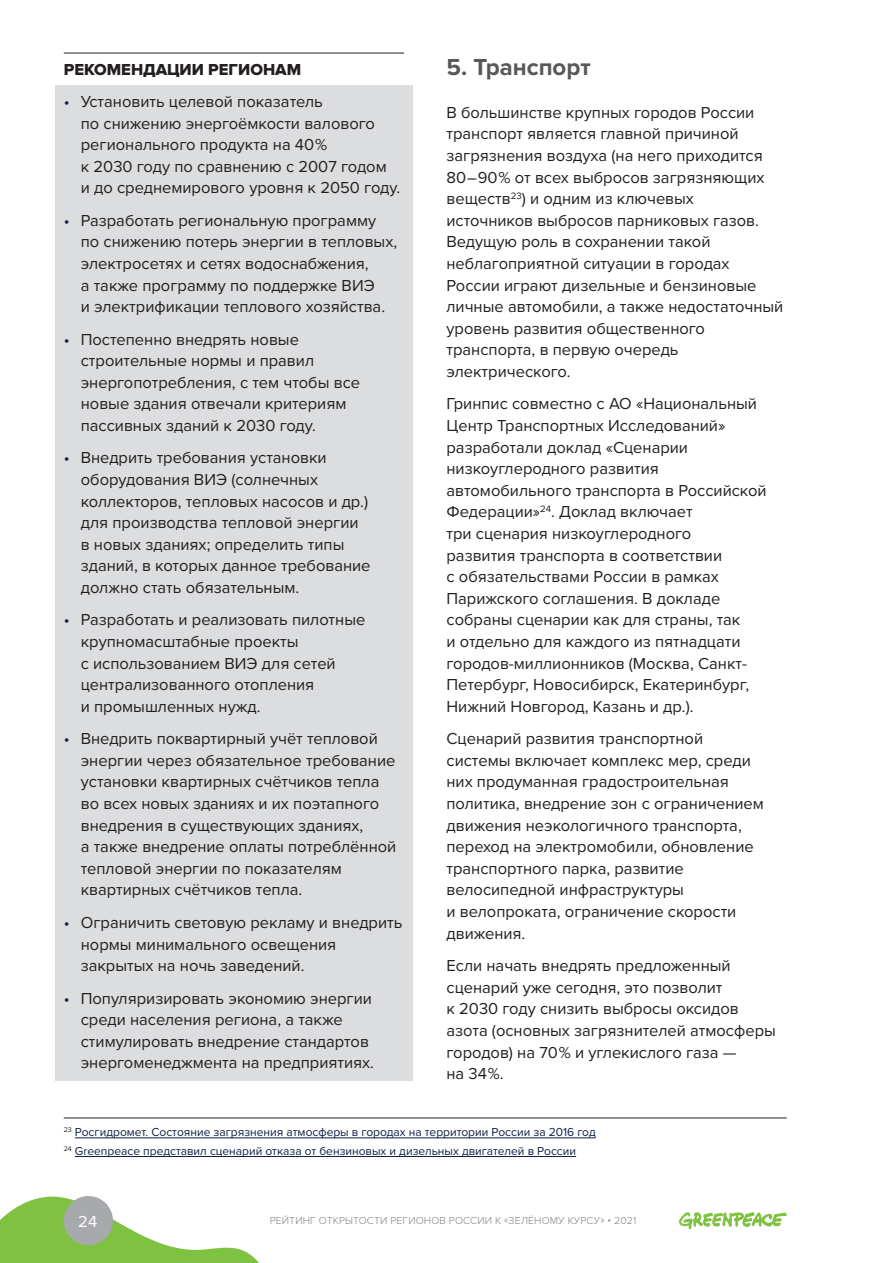
<style>
.page{position:relative;width:893px;height:1263px;background:#fff}
.page>*{position:absolute;margin:0;border:0;box-sizing:border-box;transform-origin:0 0}
.header_2_2{font:700 24px "Proxima Nova";color:#57585a}
.main{font:16.5px/21.6px "Proxima Nova";color:#231f20}
.rec_1{font:16.5px "Proxima Nova Extrabld";color:#231f20}
.t1{font:16.5px "Proxima Nova";color:#fff}
.snoska_niz{font:12px "Proxima Nova";color:#101f46}
.t2{font:300 10.5px "Proxima Nova";letter-spacing:.01em;color:#808285}
.s1{color:#101f46}
</style>
<div class="page">
<hr style="left:64px;top:53px;width:340px;height:1px;background:#231f20">
<div style="left:55px;top:85px;width:357px;height:120px;background:#dcdddf"></div>
<div style="left:55px;top:204px;width:357px;height:120px;background:#dcdddf"></div>
<div style="left:55px;top:323px;width:357px;height:120px;background:#dcdddf"></div>
<div style="left:55px;top:442px;width:357px;height:163px;background:#dcdddf"></div>
<div style="left:55px;top:604px;width:357px;height:120px;background:#dcdddf"></div>
<div style="left:55px;top:723px;width:357px;height:184px;background:#dcdddf"></div>
<div style="left:55px;top:906px;width:357px;height:77px;background:#dcdddf"></div>
<div style="left:55px;top:982px;width:357px;height:98px;background:#dcdddf"></div>
<hr style="left:64px;top:1118px;width:723px;height:1px;background:#231f20">
<hr style="left:75px;top:1137px;width:521px;height:1px;background:#101f46">
<hr style="left:75px;top:1156px;width:501px;height:1px;background:#101f46">
<svg style="left:0;top:1196px;width:259px;height:67px"></svg>
<div style="left:64px;top:1196px;width:49px;height:49px;background:#a8a9ad;border-radius:50%"></div>
<svg style="left:679px;top:1212px;width:108px;height:17px"></svg>
<p class="rec_1" style="left:64px;top:60px;width:239px">РЕКОМЕНДАЦИИ РЕГИОНАМ</p>
<p class="main" style="left:81px;top:90px;width:321px;text-indent:-17px"><span class="s1">•</span> Установить целевой показатель<br>по снижению энергоёмкости валового регионального продукта на 40 %<br>к 2030 году по сравнению с 2007 годом<br>и до среднемирового уровня к 2050 году.</p>
<p class="main" style="left:81px;top:209px;width:318px;text-indent:-17px"><span class="s1">•</span> Разработать региональную программу по снижению потерь энергии в тепловых, электросетях и сетях водоснабжения,<br>а также программу по поддержке ВИЭ<br>и электрификации теплового хозяйства.</p>
<p class="main" style="left:81px;top:328px;width:281px;text-indent:-17px"><span class="s1">•</span> Постепенно внедрять новые строительные нормы и правил энергопотребления, с тем чтобы все новые здания отвечали критериям пассивных зданий к 2030 году.</p>
<p class="main" style="left:81px;top:446px;width:291px;text-indent:-17px"><span class="s1">•</span> Внедрить требования установки оборудования ВИЭ (солнечных коллекторов, тепловых насосов и др.) для производства тепловой энергии в новых зданиях; определить типы зданий, в которых данное требование должно стать обязательным.</p>
<p class="main" style="left:81px;top:608px;width:286px;text-indent:-17px"><span class="s1">•</span> Разработать и реализовать пилотные крупномасштабные проекты<br>с использованием ВИЭ для сетей централизованного отопления<br>и промышленных нужд.</p>
<p class="main" style="left:81px;top:727px;width:317px;text-indent:-17px"><span class="s1">•</span> Внедрить поквартирный учёт тепловой энергии через обязательное требование установки квартирных счётчиков тепла во всех новых зданиях и их поэтапного внедрения в существующих зданиях,<br>а также внедрение оплаты потреблённой тепловой энергии по показателям квартирных счётчиков тепла.</p>
<p class="main" style="left:81px;top:911px;width:323px;text-indent:-17px"><span class="s1">•</span> Ограничить световую рекламу и внедрить нормы минимального освещения закрытых на ночь заведений.</p>
<p class="main" style="left:81px;top:986px;width:295px;text-indent:-17px"><span class="s1">•</span> Популяризировать экономию энергии среди населения региона, а также стимулировать внедрение стандартов энергоменеджмента на предприятиях.</p>
<p class="header_2_2" style="left:446px;top:49px;width:146px">5. Транспорт</p>
<p class="main" style="left:446px;top:101px;width:338px">В большинстве крупных городов России транспорт является главной причиной загрязнения воздуха (на него приходится 80 – 90 % от всех выбросов загрязняющих веществ<sup>23</sup>) и одним из ключевых источников выбросов парниковых газов.<br>Ведущую роль в сохранении такой неблагоприятной ситуации в городах России играют дизельные и бензиновые личные автомобили, а также недостаточный уровень развития общественного транспорта, в первую очередь электрического.</p>
<p class="main" style="left:446px;top:392px;width:322px">Гринпис совместно с АО «Национальный Центр Транспортных Исследований» разработали доклад «Сценарии низкоуглеродного развития автомобильного транспорта в Российской Федерации»<sup>24</sup>. Доклад включает<br>три сценария низкоуглеродного<br>развития транспорта в соответствии<br>с обязательствами России в рамках Парижского соглашения. В докладе собраны сценарии как для страны, так<br>и отдельно для каждого из пятнадцати городов-миллионников (Москва, Санкт-Петербург, Новосибирск, Екатеринбург, Нижний Новгород, Казань и др.).</p>
<p class="main" style="left:446px;top:727px;width:319px">Сценарий развития транспортной системы включает комплекс мер, среди них продуманная градостроительная политика, внедрение зон с ограничением движения неэкологичного транспорта, переход на электромобили, обновление транспортного парка, развитие велосипедной инфраструктуры<br>и велопроката, ограничение скорости движения.</p>
<p class="main" style="left:446px;top:954px;width:331px">Если начать внедрять предложенный сценарий уже сегодня, это позволит<br>к 2030 году снизить выбросы оксидов азота (основных загрязнителей атмосферы городов) на 70 % и углекислого газа —<br>на 34 %.</p>
<p class="snoska_niz" style="left:64px;top:1123px;width:533px"><sup>23</sup> Росгидромет. Состояние загрязнения атмосферы в городах на территории России за 2016 год</p>
<p class="snoska_niz" style="left:64px;top:1142px;width:514px"><sup>24</sup> Greenpeace представил сценарий отказа от бензиновых и дизельных двигателей в России</p>
<p class="t1" style="left:78px;top:1209px;width:20px">24</p>
<p class="t2" style="left:270px;top:1214px;width:368px">РЕЙТИНГ ОТКРЫТОСТИ РЕГИОНОВ РОССИИ К «ЗЕЛЁНОМУ КУРСУ» • 2021</p>
</div>
